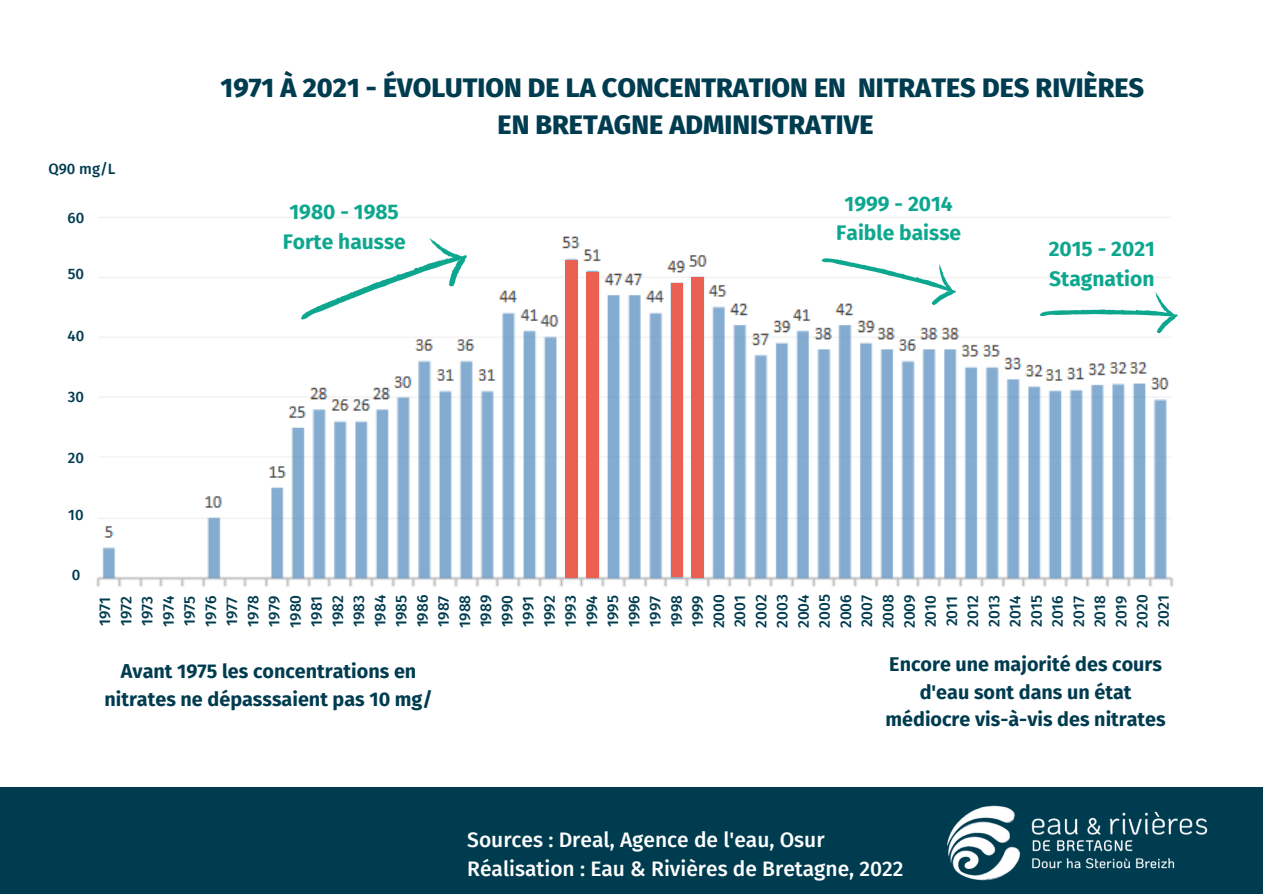
<style>
.page{position:relative;width:1263px;height:894px;background:#fff}
.page>*{position:absolute;margin:0;border:0;box-sizing:border-box;transform-origin:0 0}
.t1{font:800 27px/37px "Fira Sans";color:#003c50;text-align:center}
.t2{font:500 21px/29.2px "Fira Sans";color:#fff}
.t3{font:700 21px/29.2px "Fira Sans";color:#0da790;text-align:center}
.t4{font:700 19.8px/27.6px "Fira Sans";color:#003c50;text-align:center}
.t5{font:500 15.45px/21.1px "Fira Sans";color:#003c50}
.t6{font:500 15px "Fira Sans";color:#003c50}
</style>
<div class="page">
<img style="left:96px;top:217px;width:1078px;height:370px">
<svg style="left:291px;top:228px;width:185px;height:96px"></svg>
<svg style="left:820px;top:240px;width:139px;height:69px"></svg>
<svg style="left:1039px;top:291px;width:139px;height:42px"></svg>
<div style="left:0;top:787px;width:1263px;height:106px;background:#003c50"></div>
<div style="left:565px;top:260px;width:13px;height:317px;background:#ec6052"></div>
<div style="left:587px;top:272px;width:12px;height:305px;background:#ec6052"></div>
<div style="left:691px;top:277px;width:12px;height:300px;background:#ec6052"></div>
<div style="left:671px;top:283px;width:12px;height:293px;background:#ec6052"></div>
<img style="left:947px;top:805px;width:261px;height:76px">
<p class="t6" style="left:48px;top:160px;width:69px">Q90 mg/L</p>
<p class="t6" style="left:68px;top:209px;width:18px">60</p>
<p class="t6" style="left:68px;top:265px;width:18px">50</p>
<p class="t6" style="left:68px;top:327px;width:18px">40</p>
<p class="t6" style="left:68px;top:388px;width:18px">30</p>
<p class="t6" style="left:68px;top:449px;width:18px">20</p>
<p class="t6" style="left:68px;top:506px;width:17px">10</p>
<p class="t6" style="left:72px;top:565px;width:10px">0</p>
<h1 class="t1" style="left:221px;top:69px;width:925px">1971 À 2021 - ÉVOLUTION DE LA CONCENTRATION EN NITRATES DES RIVIÈRES<br>EN BRETAGNE ADMINISTRATIVE</h1>
<h2 class="t3" style="left:283px;top:198px;width:124px">1980 - 1985<br>Forte hausse</h2>
<h2 class="t3" style="left:836px;top:189px;width:126px">1999 - 2014<br>Faible baisse</h2>
<h2 class="t3" style="left:1049px;top:235px;width:108px;text-align:left">2015 - 2021<br>Stagnation</h2>
<p class="t5" style="left:94px;top:628px;width:36px;rotate:-90deg">1971<br>1972<br>1973<br>1974<br>1975<br>1976<br>1977<br>1978<br>1979<br>1980<br>1981<br>1982<br>1983<br>1984<br>1985<br>1986<br>1987<br>1988<br>1989<br>1990<br>1991<br>1992<br>1993<br>1994<br>1995<br>1996<br>1997<br>1998<br>1999<br>2000<br>2001<br>2002<br>2003<br>2004<br>2005<br>2006<br>2007<br>2008<br>2009<br>2010<br>2011<br>2012<br>2013<br>2014<br>2015<br>2016<br>2017<br>2018<br>2019<br>2020<br>2021</p>
<p class="t4" style="left:104px;top:657px;width:330px">Avant 1975 les concentrations en nitrates ne dépasssaient pas 10 mg/</p>
<p class="t4" style="left:886px;top:650px;width:282px">Encore une majorité des cours d'eau sont dans un état médiocre vis-à-vis des nitrates</p>
<h2 class="t2" style="left:467px;top:824px;width:438px">Sources : Dreal, Agence de l'eau, Osur<br>Réalisation : Eau &amp; Rivières de Bretagne, 2022</h2>
</div>
